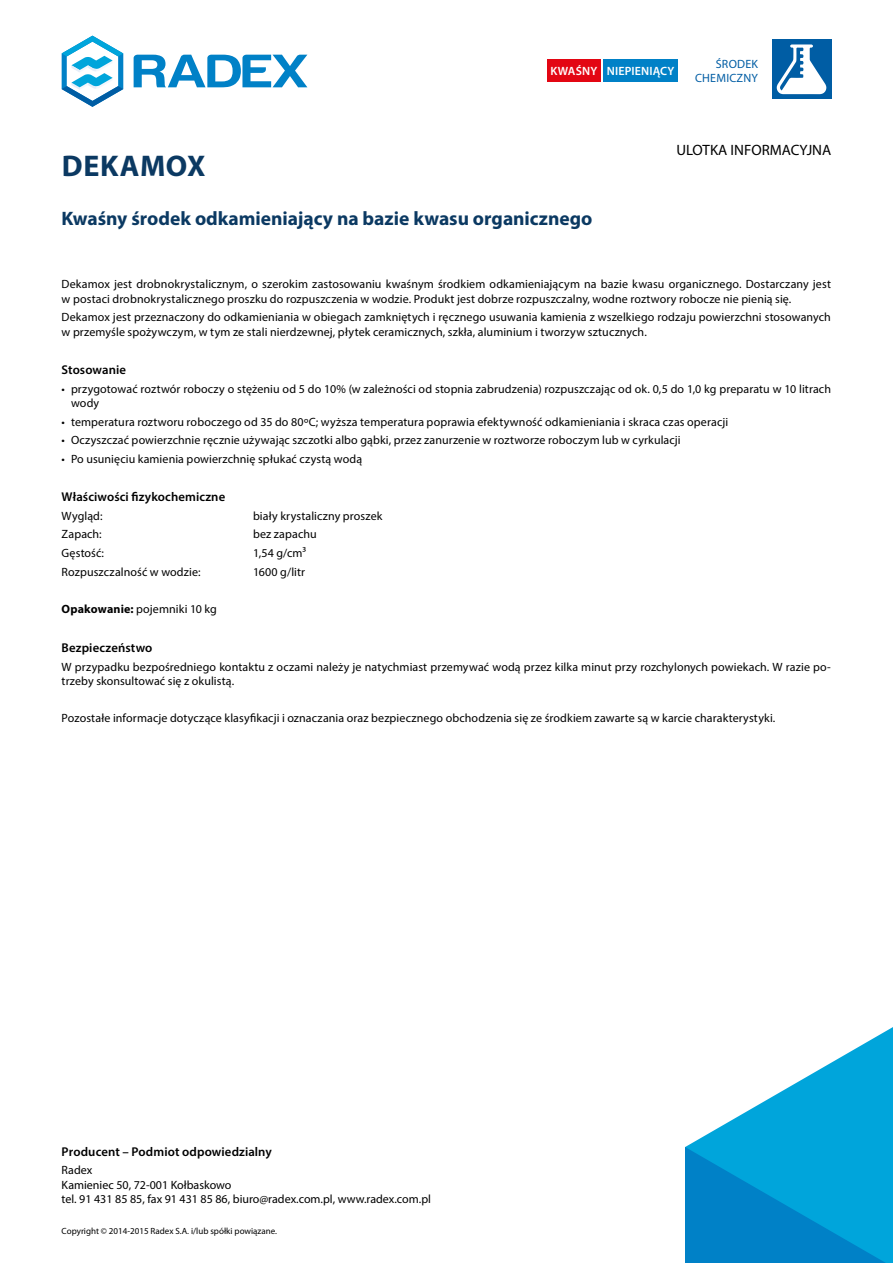
<style>
.page{position:relative;width:893px;height:1263px;background:#fff}
.page>*{position:absolute;margin:0;border:0;box-sizing:border-box;transform-origin:0 0}
.t1{font:700 30px "Myriad Pro";letter-spacing:.015em;color:#0b3962}
.t2{font:700 19.5px "Myriad Pro";color:#0b3962}
.t3{font:15px "Myriad Pro";color:#000}
.t4{font:600 12.75px "Myriad Pro";letter-spacing:.01em;color:#000}
.t5{font:12px/14.4px "Myriad Pro";letter-spacing:.01em;color:#000}
.t6{font:600 12px "Myriad Pro";letter-spacing:.015em;color:#fff}
.t7{font:12px/14.4px "Myriad Pro";letter-spacing:.02em;color:#005da4;text-align:right}
.t8{font:9px "Myriad Pro";color:#000}
.s1{font-weight:700}
</style>
<div class="page">
<svg style="left:62px;top:36px;width:61px;height:71px"></svg>
<svg style="left:134px;top:55px;width:173px;height:32px"></svg>
<div style="left:772px;top:40px;width:59px;height:59px;background:#005da4"></div>
<svg style="left:776px;top:44px;width:51px;height:50px"></svg>
<svg style="left:685px;top:1027px;width:207px;height:236px;fill:#00a5db"></svg>
<hr style="left:892px;top:1027px;width:1px;height:236px;background:#00a5db">
<div style="left:604px;top:60px;width:74px;height:22px;background:#0081c7"></div>
<div style="left:547px;top:60px;width:54px;height:22px;background:#e30613"></div>
<h1 class="t1" style="left:62px;top:146px;width:145px">DEKAMOX</h1>
<p class="t6" style="left:550px;top:63px;width:126px">KWAŚNY NIEPIENIĄCY</p>
<p class="t7" style="left:695px;top:56px;width:65px">ŚRODEK<br>CHEMICZNY</p>
<p class="t3" style="left:676px;top:141px;width:156px">ULOTKA INFORMACYJNA</p>
<h2 class="t2" style="left:62px;top:206px;width:532px">Kwaśny środek odkamieniający na bazie kwasu organicznego</h2>
<p class="t5" style="left:62px;top:277px;width:771px">Dekamox jest drobnokrystalicznym, o szerokim zastosowaniu kwaśnym środkiem odkamieniającym na bazie kwasu organicznego. Dostarczany jest w postaci drobnokrystalicznego proszku do rozpuszczenia w wodzie. Produkt jest dobrze rozpuszczalny, wodne roztwory robocze nie pienią się.</p>
<p class="t5" style="left:62px;top:310px;width:771px">Dekamox jest przeznaczony do odkamieniania w obiegach zamkniętych i ręcznego usuwania kamienia z wszelkiego rodzaju powierzchni stosowanych w przemyśle spożywczym, w tym ze stali nierdzewnej, płytek ceramicznych, szkła, aluminium i tworzyw sztucznych.</p>
<p class="t4" style="left:62px;top:361px;width:66px">Stosowanie</p>
<p class="t5" style="left:71px;top:381px;width:761px;text-indent:-9px">• przygotować roztwór roboczy o stężeniu od 5 do 10% (w zależności od stopnia zabrudzenia) rozpuszczając od ok. 0,5 do 1,0 kg preparatu w 10 litrach wody</p>
<p class="t5" style="left:62px;top:414px;width:668px">• temperatura roztworu roboczego od 35 do 80ºC; wyższa temperatura poprawia efektywność odkamieniania i skraca czas operacji</p>
<p class="t5" style="left:62px;top:433px;width:620px">• Oczyszczać powierzchnie ręcznie używając szczotki albo gąbki, przez zanurzenie w roztworze roboczym lub w cyrkulacji</p>
<p class="t5" style="left:62px;top:451px;width:302px">• Po usunięciu kamienia powierzchnię spłukać czystą wodą</p>
<p class="t4" style="left:62px;top:489px;width:165px">Właściwości fizykochemiczne</p>
<p class="t5" style="left:62px;top:508px;width:42px">Wygląd:</p>
<p class="t5" style="left:253px;top:508px;width:131px">biały krystaliczny proszek</p>
<p class="t5" style="left:62px;top:527px;width:42px">Zapach:</p>
<p class="t5" style="left:253px;top:527px;width:65px">bez zapachu</p>
<p class="t5" style="left:62px;top:546px;width:44px">Gęstość:</p>
<p class="t5" style="left:253px;top:546px;width:55px">1,54 g/cm³</p>
<p class="t5" style="left:62px;top:564px;width:140px">Rozpuszczalność w wodzie:</p>
<p class="t5" style="left:253px;top:564px;width:54px">1600 g/litr</p>
<p class="t5" style="left:62px;top:602px;width:157px"><span class="s1">Opakowanie:</span> pojemniki 10 kg</p>
<p class="t4" style="left:62px;top:640px;width:92px">Bezpieczeństwo</p>
<p class="t5" style="left:62px;top:659px;width:771px">W przypadku bezpośredniego kontaktu z oczami należy je natychmiast przemywać wodą przez kilka minut przy rozchylonych powiekach. W razie po&shy;trzeby skonsultować się z okulistą.</p>
<p class="t5" style="left:62px;top:711px;width:715px">Pozostałe informacje dotyczące klasyfikacji i oznaczania oraz bezpiecznego obchodzenia się ze środkiem zawarte są w karcie charakterystyki.</p>
<p class="t4" style="left:62px;top:1143px;width:212px">Producent – Podmiot odpowiedzialny</p>
<p class="t5" style="left:62px;top:1163px;width:371px">Radex<br>Kamieniec 50, 72-001 Kołbaskowo<br>tel. 91 431 85 85, fax 91 431 85 86, biuro@radex.com.pl, www.radex.com.pl</p>
<p class="t8" style="left:62px;top:1225px;width:217px">Copyright © 2014-2015 Radex S.A. i/lub spółki powiązane.</p>
</div>
